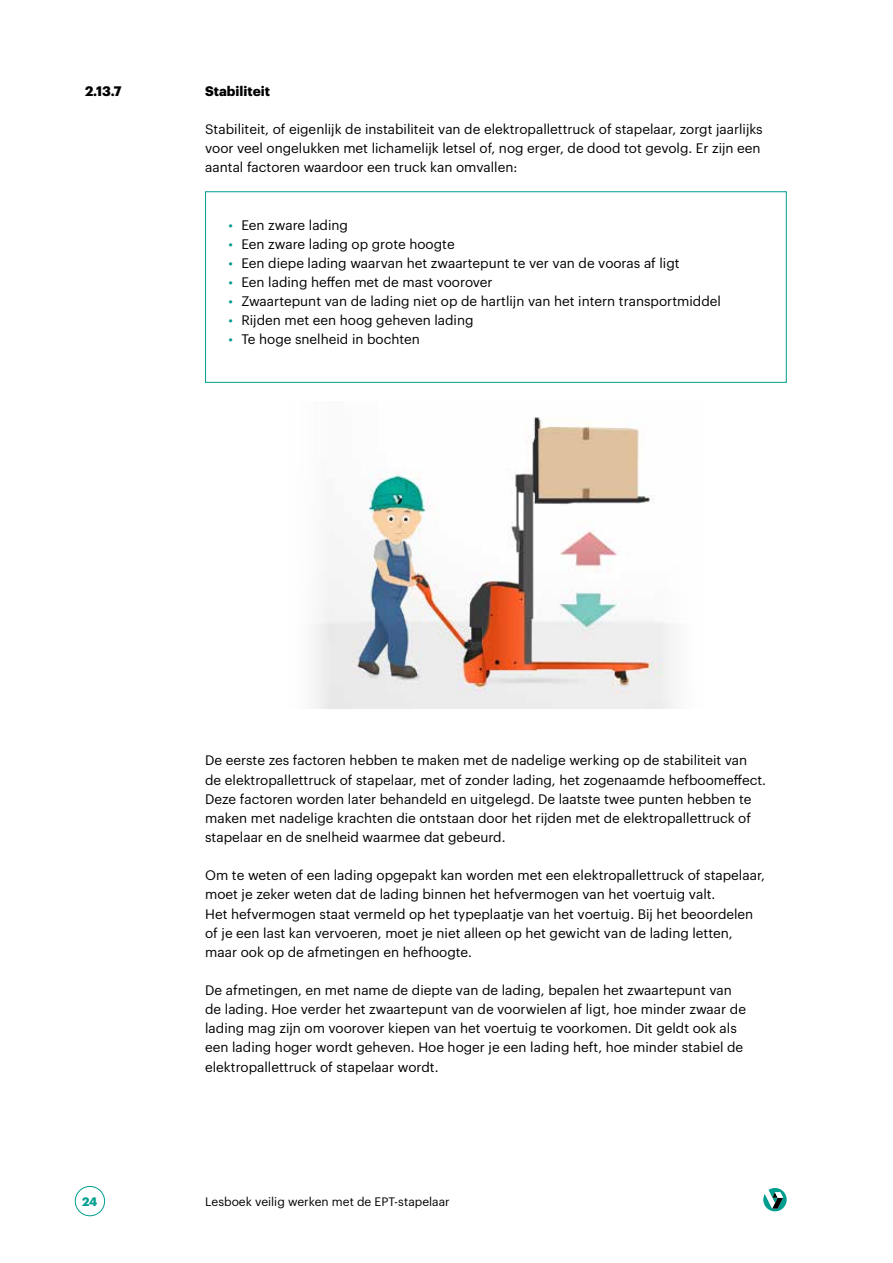
<style>
.page{position:relative;width:893px;height:1263px;background:#fff}
.page>*{position:absolute;margin:0;border:0;box-sizing:border-box;transform-origin:0 0}
.t1{font:13.5px/19.2px "Graphik";color:#000}
.t2{font:700 13.5px "Graphik";color:#000}
.t3{font:12px "Graphik";color:#000}
.t4{font:700 12px "Graphik";color:#009e8f}
.s1{color:#009e8f}
</style>
<div class="page">
<div style="left:75px;top:1186px;width:30px;height:30px;border:1px solid #009e8f;border-radius:50%"></div>
<svg style="left:763px;top:1188px;width:24px;height:23px"></svg>
<div style="left:205px;top:191px;width:582px;height:192px;border:1px solid #009e8f"></div>
<img style="left:315px;top:417px;width:359px;height:291px">
<p class="t2" style="left:85px;top:80px;width:38px">2.13.7</p>
<p class="t2" style="left:205px;top:80px;width:66px">Stabiliteit</p>
<p class="t1" style="left:205px;top:118px;width:559px">Stabiliteit, of eigenlijk de instabiliteit van de elektropallettruck of stapelaar, zorgt jaarlijks voor veel ongelukken met lichamelijk letsel of, nog erger, de dood tot gevolg. Er zijn een aantal factoren waardoor een truck kan omvallen:</p>
<p class="t1" style="left:229px;top:214px;width:121px"><span class="s1">•</span> Een zware lading</p>
<p class="t1" style="left:229px;top:233px;width:228px"><span class="s1">•</span> Een zware lading op grote hoogte</p>
<p class="t1" style="left:229px;top:252px;width:453px"><span class="s1">•</span> Een diepe lading waarvan het zwaartepunt te ver van de vooras af ligt</p>
<p class="t1" style="left:229px;top:271px;width:266px"><span class="s1">•</span> Een lading heffen met de mast voorover</p>
<p class="t1" style="left:229px;top:290px;width:494px"><span class="s1">•</span> Zwaartepunt van de lading niet op de hartlijn van het intern transportmiddel</p>
<p class="t1" style="left:229px;top:310px;width:246px"><span class="s1">•</span> Rijden met een hoog geheven lading</p>
<p class="t1" style="left:229px;top:329px;width:193px"><span class="s1">•</span> Te hoge snelheid in bochten</p>
<p class="t1" style="left:205px;top:750px;width:562px">De eerste zes factoren hebben te maken met de nadelige werking op de stabiliteit van de elektropallettruck of stapelaar, met of zonder lading, het zogenaamde hefboomeffect.<br>Deze factoren worden later behandeld en uitgelegd. De laatste twee punten hebben te maken met nadelige krachten die ontstaan door het rijden met de elektropallettruck of stapelaar en de snelheid waarmee dat gebeurd.</p>
<p class="t1" style="left:205px;top:865px;width:561px">Om te weten of een lading opgepakt kan worden met een elektropallettruck of stapelaar, moet je zeker weten dat de lading binnen het hefvermogen van het voertuig valt.<br>Het hefvermogen staat vermeld op het typeplaatje van het voertuig. Bij het beoordelen of je een last kan vervoeren, moet je niet alleen op het gewicht van de lading letten, maar ook op de afmetingen en hefhoogte.</p>
<p class="t1" style="left:205px;top:979px;width:542px">De afmetingen, en met name de diepte van de lading, bepalen het zwaartepunt van de lading. Hoe verder het zwaartepunt van de voorwielen af ligt, hoe minder zwaar de lading mag zijn om voorover kiepen van het voertuig te voorkomen. Dit geldt ook als een lading hoger wordt geheven. Hoe hoger je een lading heft, hoe minder stabiel de elektropallettruck of stapelaar wordt.</p>
<p class="t4" style="left:82px;top:1192px;width:17px">24</p>
<p class="t3" style="left:205px;top:1192px;width:246px">Lesboek veilig werken met de EPT-stapelaar</p>
</div>
